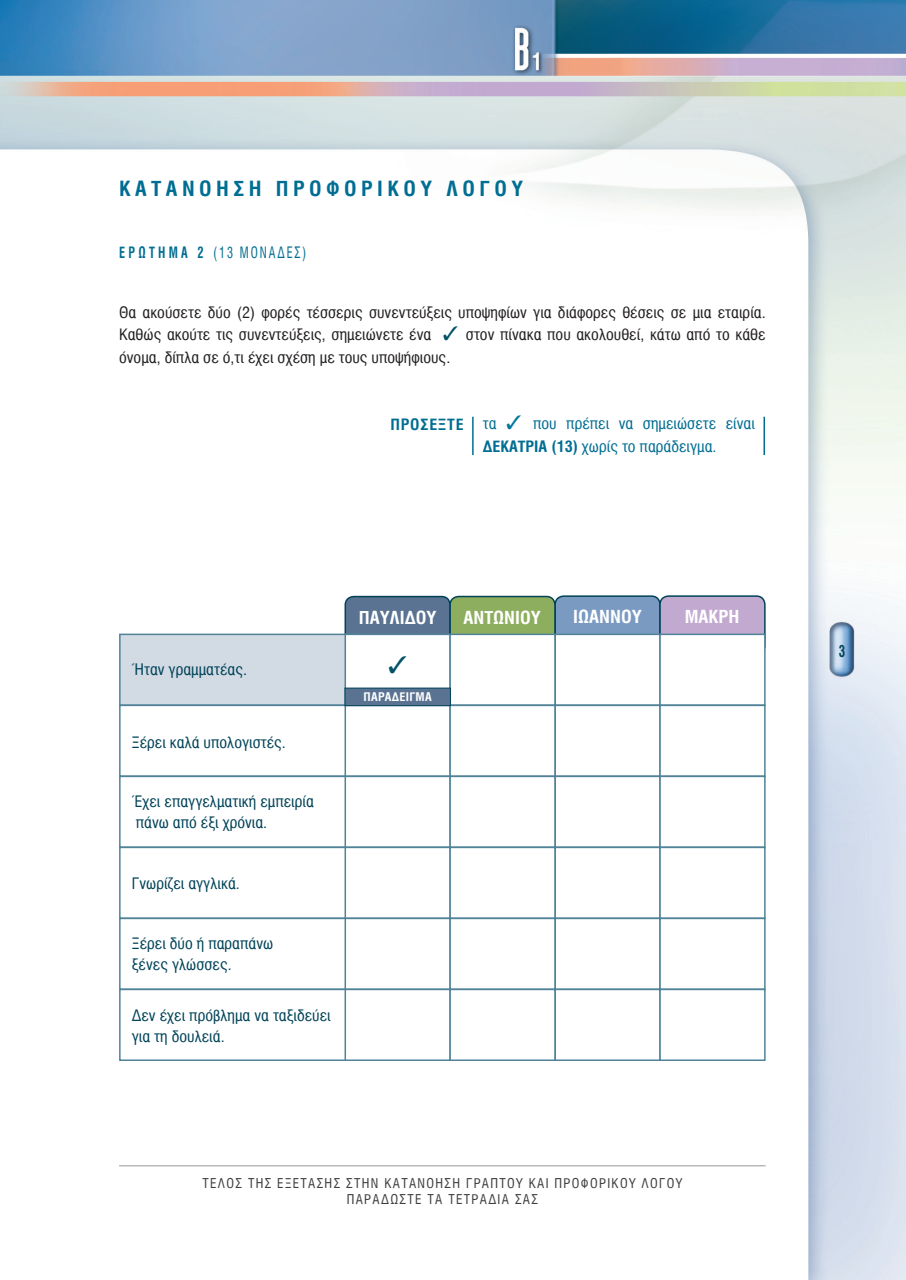
<style>
.page{position:relative;width:906px;height:1280px;background:#fff}
.page>*{position:absolute;margin:0;border:0;box-sizing:border-box;transform-origin:0 0}
.t1{font:700 21px "Mg Helvetica Cond";letter-spacing:.2em;color:#006d92;scale:1.05 1}
.t2{font:700 18px "Mg Helvetica Cond";color:#fff;scale:1.05 1}
.t3{font:700 16.5px "Mg Helvetica Cond";color:#004358;scale:.8 1}
.t4{font:15.75px/22.5px "Mg Helvetica Cond";color:#231f20;text-align:justify;scale:1.05 1}
.t5{font:15.75px/21px "Mg Helvetica Cond";color:#004358;scale:1.05 1}
.t6{font:15.75px/22.5px "Mg Helvetica Cond";color:#006d92;scale:1.05 1}
.t7{font:15.75px "Mg Helvetica Cond";letter-spacing:.15em;color:#006d92;scale:.8 1}
.t8{font:700 15.75px "Mg Helvetica Cond";letter-spacing:.04em;color:#006d92;scale:1.05 1}
.t9{font:13.5px/16.5px "Mg Helvetica Cond";letter-spacing:.1em;color:#3e3e3f;text-align:center}
.t10{font:700 12px "Mg Helvetica Cond";letter-spacing:.02em;color:#fff;scale:1.05 1}
.s1{font-weight:700}
.s2{color:#025269}
.s3{color:#00789c}
</style>
<div class="page">
<img style="left:0;top:0;width:906px;height:1280px">
<hr style="left:472px;top:417px;width:1px;height:38px;background:#006d92">
<hr style="left:763px;top:417px;width:2px;height:38px;background:#006d92">
<hr style="left:119px;top:1165px;width:646px;height:1px;background:#a8a9ad">
<div style="left:555px;top:596px;width:105px;height:58px;background:#7a9ac2;border-radius:9px"></div>
<div style="left:554px;top:595px;width:107px;height:60px;border:2px solid #004358;border-radius:9px"></div>
<div style="left:345px;top:596px;width:105px;height:58px;background:#5a7392;border-radius:9px"></div>
<div style="left:344px;top:596px;width:107px;height:59px;border:2px solid #004358;border-radius:9px"></div>
<div style="left:660px;top:596px;width:105px;height:58px;background:#c2a9d0;border-radius:9px"></div>
<div style="left:659px;top:595px;width:106px;height:60px;border:2px solid #004358;border-radius:9px"></div>
<div style="left:450px;top:596px;width:105px;height:58px;background:#8eae5f;border-radius:9px"></div>
<div style="left:449px;top:596px;width:107px;height:59px;border:2px solid #004358;border-radius:9px"></div>
<div style="left:119px;top:634px;width:238px;height:72px;background:#d2dae4;border:2px solid #508398"></div>
<div style="left:119px;top:705px;width:238px;height:72px;background:#fff;border:2px solid #508398"></div>
<div style="left:119px;top:776px;width:238px;height:72px;background:#fff;border:2px solid #508398"></div>
<div style="left:119px;top:847px;width:238px;height:72px;background:#fff;border:2px solid #508398"></div>
<div style="left:119px;top:918px;width:238px;height:72px;background:#fff;border:2px solid #508398"></div>
<div style="left:119px;top:989px;width:238px;height:72px;background:#fff;border:2px solid #508398"></div>
<div style="left:554px;top:634px;width:107px;height:72px;background:#fff;border:2px solid #508398"></div>
<div style="left:344px;top:634px;width:107px;height:72px;background:#fff;border:2px solid #508398"></div>
<div style="left:659px;top:634px;width:106px;height:72px;background:#fff;border:2px solid #508398"></div>
<div style="left:449px;top:634px;width:107px;height:72px;background:#fff;border:2px solid #508398"></div>
<div style="left:554px;top:705px;width:107px;height:72px;background:#fff;border:2px solid #508398"></div>
<div style="left:344px;top:705px;width:107px;height:72px;background:#fff;border:2px solid #508398"></div>
<div style="left:659px;top:705px;width:106px;height:72px;background:#fff;border:2px solid #508398"></div>
<div style="left:449px;top:705px;width:107px;height:72px;background:#fff;border:2px solid #508398"></div>
<div style="left:554px;top:776px;width:107px;height:72px;background:#fff;border:2px solid #508398"></div>
<div style="left:344px;top:776px;width:107px;height:72px;background:#fff;border:2px solid #508398"></div>
<div style="left:659px;top:776px;width:106px;height:72px;background:#fff;border:2px solid #508398"></div>
<div style="left:449px;top:776px;width:107px;height:72px;background:#fff;border:2px solid #508398"></div>
<div style="left:554px;top:847px;width:107px;height:72px;background:#fff;border:2px solid #508398"></div>
<div style="left:344px;top:847px;width:107px;height:72px;background:#fff;border:2px solid #508398"></div>
<div style="left:659px;top:847px;width:106px;height:72px;background:#fff;border:2px solid #508398"></div>
<div style="left:449px;top:847px;width:107px;height:72px;background:#fff;border:2px solid #508398"></div>
<div style="left:554px;top:918px;width:107px;height:72px;background:#fff;border:2px solid #508398"></div>
<div style="left:344px;top:918px;width:107px;height:72px;background:#fff;border:2px solid #508398"></div>
<div style="left:659px;top:918px;width:106px;height:72px;background:#fff;border:2px solid #508398"></div>
<div style="left:449px;top:918px;width:107px;height:72px;background:#fff;border:2px solid #508398"></div>
<div style="left:554px;top:989px;width:107px;height:72px;background:#fff;border:2px solid #508398"></div>
<div style="left:344px;top:989px;width:107px;height:72px;background:#fff;border:2px solid #508398"></div>
<div style="left:659px;top:989px;width:106px;height:72px;background:#fff;border:2px solid #508398"></div>
<div style="left:449px;top:989px;width:107px;height:72px;background:#fff;border:2px solid #508398"></div>
<svg style="left:344px;top:687px;width:107px;height:20px;background:#597692"></svg>
<h1 class="t1" style="left:119px;top:177px;width:386px">ΚΑΤΑΝΟΗΣΗ ΠΡΟΦΟΡΙΚΟΥ ΛΟΓΟΥ</h1>
<p class="t7" style="left:119px;top:243px;width:236px"><span class="s1">ΕΡΩΤΗΜΑ 2</span> (13 ΜΟΝΑΔΕΣ)</p>
<p class="t4" style="left:119px;top:301px;width:617px">Θα ακούσετε δύο (2) φορές τέσσερις συνεντεύξεις υποψηφίων για διάφορες θέσεις σε μια εταιρία.<br>Καθώς ακούτε τις συνεντεύξεις, σημειώνετε ένα <span class="s2">✓</span> στον πίνακα που ακολουθεί, κάτω από το κάθε όνομα, δίπλα σε ό,τι έχει σχέση με τους υποψήφιους.</p>
<p class="t8" style="left:390px;top:416px;width:71px">ΠΡΟΣΕΞΤΕ</p>
<p class="t6" style="left:483px;top:412px;width:261px">τα <span class="s3">✓</span> που πρέπει να σημειώσετε είναι<br><span class="s1">ΔΕΚΑΤΡΙΑ (13)</span> χωρίς το παράδειγμα.</p>
<p class="t5" style="left:132px;top:659px;width:111px">Ήταν γραμματέας.</p>
<p class="t5" style="left:132px;top:732px;width:148px">Ξέρει καλά υπολογιστές.</p>
<p class="t5" style="left:132px;top:791px;width:175px">Έχει επαγγελματική εμπειρία πάνω από έξι χρόνια.</p>
<p class="t5" style="left:132px;top:873px;width:104px">Γνωρίζει αγγλικά.</p>
<p class="t5" style="left:132px;top:933px;width:136px">Ξέρει δύο ή παραπάνω ξένες γλώσσες.</p>
<p class="t5" style="left:132px;top:1005px;width:191px">Δεν έχει πρόβλημα να ταξιδεύει για τη δουλειά.</p>
<p class="t2" style="left:359px;top:607px;width:76px">ΠΑΥΛΙΔΟΥ</p>
<p class="t2" style="left:463px;top:607px;width:75px">ΑΝΤΩΝΙΟΥ</p>
<p class="t2" style="left:573px;top:607px;width:67px">ΙΩΑΝΝΟΥ</p>
<p class="t2" style="left:685px;top:607px;width:54px">ΜΑΚΡΗ</p>
<p class="t10" style="left:363px;top:690px;width:66px">ΠΑΡΑΔΕΙΓΜΑ</p>
<p class="t9" style="left:202px;top:1175px;width:481px">ΤΕΛΟΣ ΤΗΣ ΕΞΕΤΑΣΗΣ ΣΤΗΝ ΚΑΤΑΝΟΗΣΗ ΓΡΑΠΤΟΥ ΚΑΙ ΠΡΟΦΟΡΙΚΟΥ ΛΟΓΟΥ<br>ΠΑΡΑΔΩΣΤΕ ΤΑ ΤΕΤΡΑΔΙΑ ΣΑΣ</p>
<p class="t3" style="left:838px;top:642px;width:10px">3</p>
</div>
